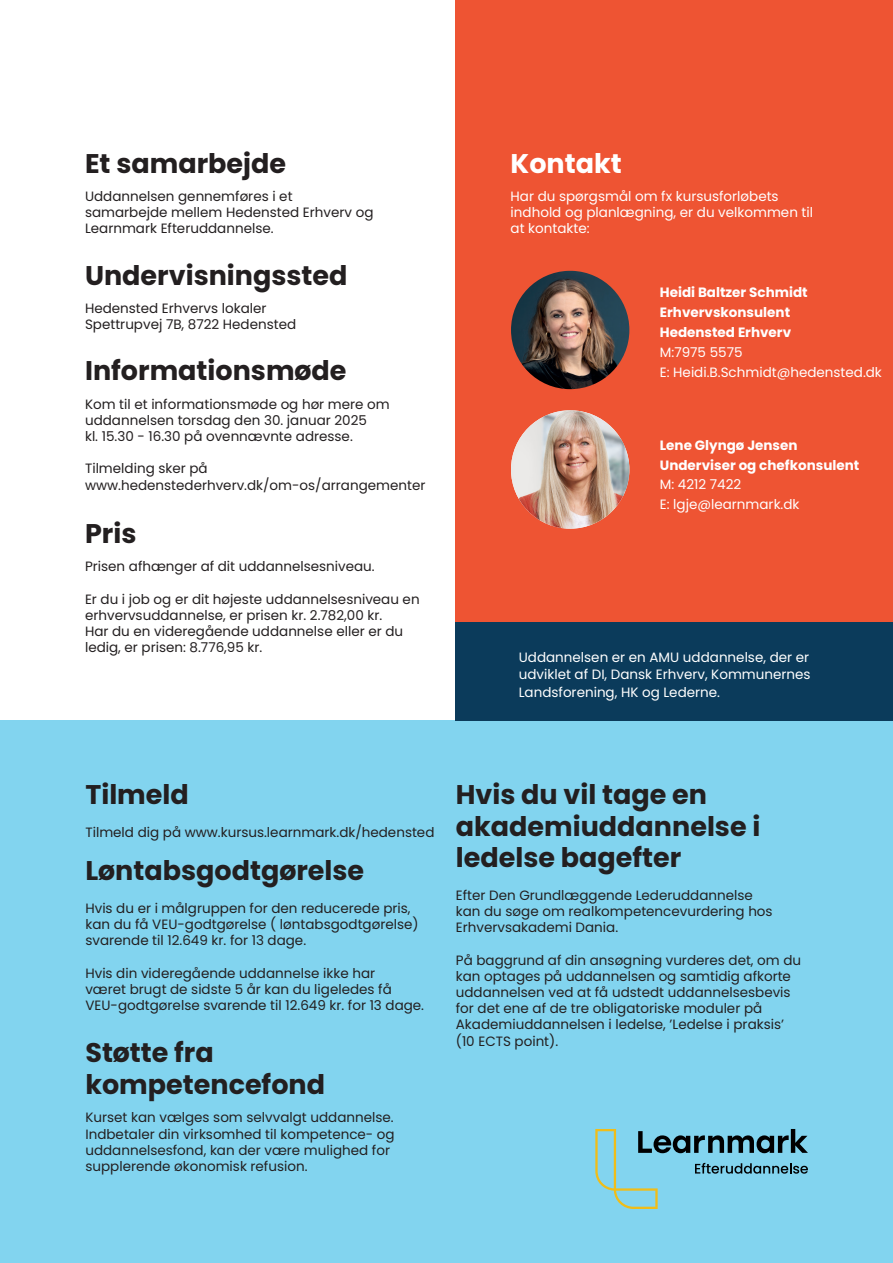
<style>
.page{position:relative;width:893px;height:1263px;background:#fff}
.page>*{position:absolute;margin:0;border:0;box-sizing:border-box;transform-origin:0 0}
.t1{font:700 27px/31.5px "Poppins";color:#231f20}
.t2{font:700 27px "Poppins";color:#fff}
.t3{font:13.5px/16.2px "Poppins";color:#231f20}
.t4{font:13.5px/16.2px "Poppins";color:#fff}
.t5{font:700 13.5px/19.8px "Poppins";color:#fff}
</style>
<div class="page">
<div style="left:0;top:720px;width:893px;height:543px;background:#82d4ef"></div>
<div style="left:456px;top:0;width:437px;height:720px;background:#ee5433"></div>
<img style="left:511px;top:410px;width:118px;height:119px;border-radius:59px">
<div style="left:456px;top:622px;width:437px;height:98px;background:#0b3b5b"></div>
<img style="left:511px;top:271px;width:118px;height:118px;border-radius:59px">
<svg style="left:595px;top:1129px;width:213px;height:80px"></svg>
<p class="t1" style="left:85px;top:148px;width:203px">Et samarbejde</p>
<p class="t3" style="left:85px;top:188px;width:290px">Uddannelsen gennemføres i et samarbejde mellem Hedensted Erhverv og<br>Learnmark Efteruddannelse.</p>
<p class="t1" style="left:85px;top:260px;width:264px">Undervisningssted</p>
<p class="t3" style="left:85px;top:300px;width:213px">Hedensted Erhvervs lokaler<br>Spettrupvej 7B, 8722 Hedensted</p>
<p class="t1" style="left:85px;top:355px;width:263px">Informationsmøde</p>
<p class="t3" style="left:85px;top:396px;width:306px">Kom til et informationsmøde og hør mere om uddannelsen torsdag den 30. januar 2025<br>kl. 15.30 - 16.30 på ovennævnte adresse.</p>
<p class="t3" style="left:85px;top:461px;width:342px">Tilmelding sker på www.hedenstederhverv.dk/om-os/arrangementer</p>
<p class="t1" style="left:85px;top:518px;width:53px">Pris</p>
<p class="t3" style="left:85px;top:559px;width:291px">Prisen afhænger af dit uddannelsesniveau.</p>
<p class="t3" style="left:85px;top:591px;width:336px">Er du i job og er dit højeste uddannelsesniveau en erhvervsuddannelse, er prisen kr. 2.782,00 kr.</p>
<p class="t3" style="left:85px;top:623px;width:320px">Har du en videregående uddannelse eller er du ledig, er prisen: 8.776,95 kr.</p>
<p class="t2" style="left:511px;top:148px;width:113px">Kontakt</p>
<p class="t4" style="left:511px;top:188px;width:304px">Har du spørgsmål om fx kursusforløbets indhold og planlægning, er du velkommen til at kontakte:</p>
<p class="t5" style="left:660px;top:283px;width:149px">Heidi Baltzer Schmidt</p>
<p class="t5" style="left:660px;top:303px;width:132px">Erhvervskonsulent</p>
<p class="t5" style="left:660px;top:322px;width:133px">Hedensted Erhverv</p>
<p class="t4" style="left:660px;top:344px;width:84px">M:7975 5575</p>
<p class="t4" style="left:660px;top:364px;width:224px">E: Heidi.B.Schmidt@hedensted.dk</p>
<p class="t5" style="left:660px;top:435px;width:201px">Lene Glyngø Jensen<br>Underviser og chefkonsulent</p>
<p class="t4" style="left:660px;top:477px;width:83px">M: 4212 7422</p>
<p class="t4" style="left:660px;top:496px;width:141px">E: lgje@learnmark.dk</p>
<p class="t4" style="left:519px;top:649px;width:292px">Uddannelsen er en AMU uddannelse, der er</p>
<p class="t4" style="left:519px;top:665px;width:293px;line-height:18px">udviklet af DI, Dansk Erhverv, Kommunernes<br>Landsforening, HK og Lederne.</p>
<p class="t1" style="left:85px;top:779px;width:105px">Tilmeld</p>
<p class="t3" style="left:85px;top:824px;width:351px">Tilmeld dig på www.kursus.learnmark.dk/hedensted</p>
<p class="t1" style="left:85px;top:855px;width:280px">Løntabsgodtgørelse</p>
<p class="t3" style="left:85px;top:900px;width:335px">Hvis du er i målgruppen for den reducerede pris, kan du få VEU-godtgørelse ( løntabsgodtgørelse) svarende til 12.649 kr. for 13 dage.</p>
<p class="t3" style="left:85px;top:965px;width:340px">Hvis din videregående uddannelse ikke har<br>været brugt de sidste 5 år kan du ligeledes få<br>VEU-godtgørelse svarende til 12.649 kr. for 13 dage.</p>
<p class="t1" style="left:85px;top:1036px;width:241px;line-height:32.4px">Støtte fra kompetencefond</p>
<p class="t3" style="left:85px;top:1110px;width:310px">Kurset kan vælges som selvvalgt uddannelse.</p>
<p class="t3" style="left:85px;top:1126px;width:311px">Indbetaler din virksomhed til kompetence- og uddannelsesfond, kan der være mulighed for supplerende økonomisk refusion.</p>
<p class="t1" style="left:456px;top:779px;width:306px">Hvis du vil tage en akademiuddannelse i ledelse bagefter</p>
<p class="t3" style="left:456px;top:887px;width:318px">Efter Den Grundlæggende Lederuddannelse kan du søge om realkompetencevurdering hos<br>Erhvervsakademi Dania.</p>
<p class="t3" style="left:456px;top:952px;width:347px">På baggrund af din ansøgning vurderes det, om du kan optages på uddannelsen og samtidig afkorte uddannelsen ved at få udstedt uddannelsesbevis for det ene af de tre obligatoriske moduler på Akademiuddannelsen i ledelse, ’Ledelse i praksis’ (10 ECTS point).</p>
</div>
